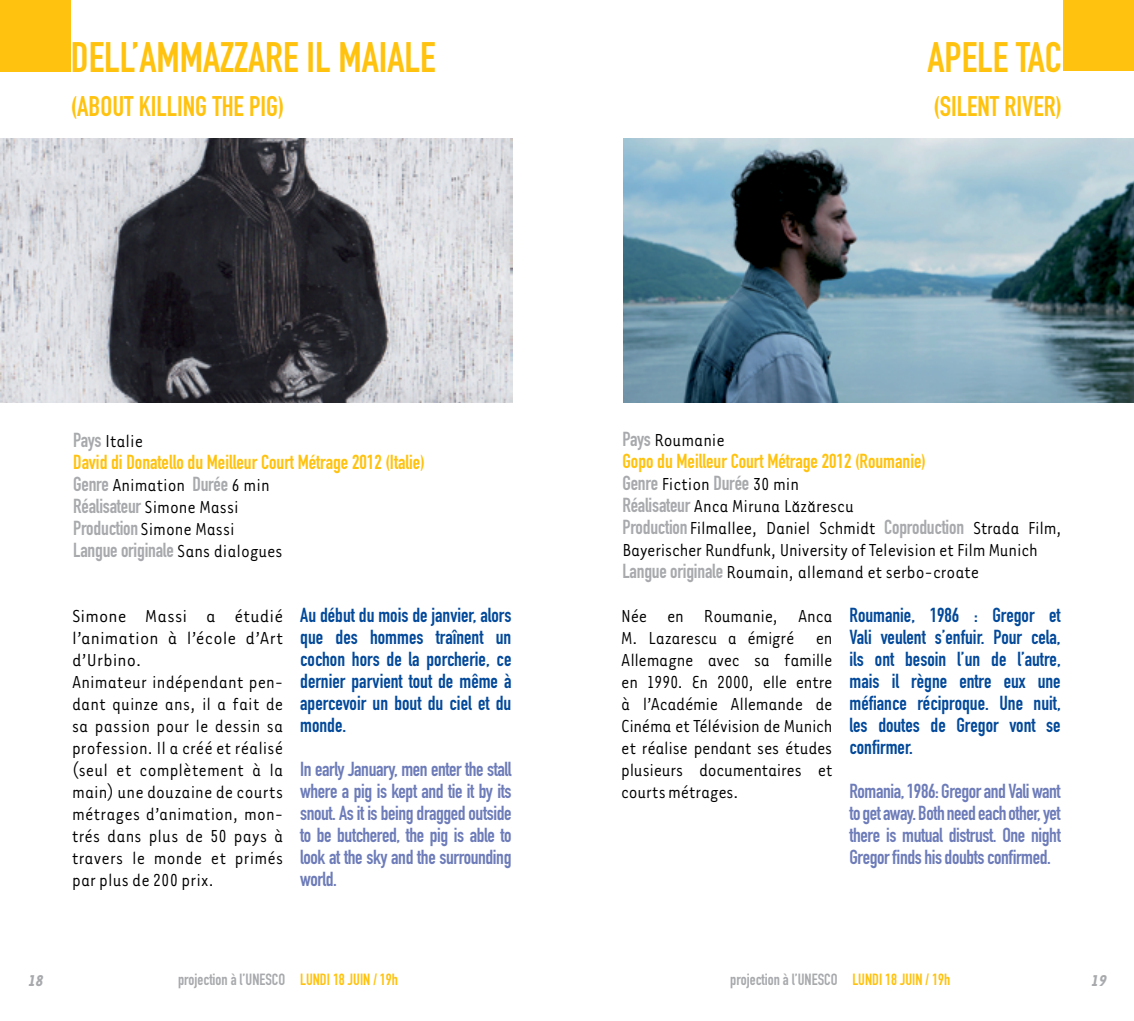
<style>
.page{position:relative;width:1134px;height:1021px;background:#fff}
.page>*{position:absolute;margin:0;border:0;box-sizing:border-box;transform-origin:0 0}
.t1{font:42px "DIN Engschrift Std";color:#ffc20e}
.t2{font:28px "DIN Engschrift Std";color:#ffc20e}
.t3{font:20px/22px "Tarzana Narrow";color:#000}
.t4{font:20px/22px "DIN Engschrift Std";color:#03499a;text-align:justify}
.t5{font:20px/22px "Tarzana Narrow";color:#000;scale:1.05 1}
.t6{font:20px/22px "DIN Engschrift Std";letter-spacing:-.02em;color:#6d7cb9;text-align:justify}
.t7{font:20px "DIN Engschrift Std";color:#ffc20e}
.t8{font:20px "DIN Engschrift Std";color:#a7a9ac}
.t9{font:italic 700 18px "Tarzana Narrow";color:#a7a9ac}
.t10{font:16px "DIN Engschrift Std";color:#a7a9ac}
.s1{font-family:"DIN Engschrift Std";color:#a7a9ac}
.s2{font-family:"Tarzana Narrow";color:#000}
.s3{color:#ffc20e}
</style>
<div class="page">
<div style="left:1063px;top:0;width:71px;height:71px;background:#ffc20e"></div>
<div style="left:0;top:0;width:71px;height:71px;background:#ffc20e"></div>
<img style="left:0;top:138px;width:512px;height:264px">
<img style="left:624px;top:138px;width:510px;height:264px">
<svg style="left:793px;top:501px;width:5px;height:3px"></svg>
<svg style="left:808px;top:501px;width:6px;height:3px"></svg>
<h1 class="t1" style="left:71px;top:33px;width:366px">Dell’Ammazzare il Maiale</h1>
<h2 class="t2" style="left:71px;top:90px;width:215px">(about killing the pig)</h2>
<h1 class="t1" style="left:927px;top:33px;width:17px">APELE</h1>
<h1 class="t1" style="left:1016px;top:33px;width:16px">TAC</h1>
<h2 class="t2" style="left:933px;top:90px;width:130px">(silent river)</h2>
<p class="t3" style="left:73px;top:428px;width:71px"><span class="s1">Pays</span> Italie</p>
<p class="t7" style="left:73px;top:450px;width:353px">David di Donatello du Meilleur Court Métrage 2012 (Italie)</p>
<p class="t3" style="left:73px;top:472px;width:198px"><span class="s1">Genre</span> Animation <span class="s1">Durée</span> 6 min</p>
<p class="t8" style="left:73px;top:494px;width:167px">Réalisateur <span class="s2">Simone Massi</span></p>
<p class="t3" style="left:73px;top:516px;width:163px"><span class="s1">Production</span> Simone Massi</p>
<p class="t8" style="left:73px;top:538px;width:211px">Langue originale <span class="s2">Sans dialogues</span></p>
<p class="t5" style="left:72px;top:604px;width:203px">Simone Massi a étudié l’animation à l’école d’Art d’Urbino.<br>Animateur indépendant pen&shy;dant quinze ans, il a fait de sa passion pour le dessin sa profession. Il a créé et réalisé (seul et complètement à la main) une douzaine de courts métrages d’animation, mon&shy;trés dans plus de 50 pays à travers le monde et primés par plus de 200 prix.</p>
<p class="t4" style="left:300px;top:604px;width:213px">Au début du mois de janvier, alors que des hommes traînent un cochon hors de la porcherie, ce dernier parvient tout de même à apercevoir un bout du ciel et du monde.</p>
<p class="t6" style="left:300px;top:758px;width:213px">In early January, men enter the stall where a pig is kept and tie it by its snout. As it is being dragged outside to be butchered, the pig is able to look at the sky and the surrounding world.</p>
<p class="t3" style="left:622px;top:428px;width:104px"><span class="s1">Pays</span> Roumanie</p>
<p class="t7" style="left:622px;top:449px;width:305px">Gopo du Meilleur Court Métrage 2012 (Roumanie)</p>
<p class="t3" style="left:622px;top:472px;width:441px"><span class="s1">Genre</span> Fiction <span class="s1">Durée</span> 30 min<br><span class="s1">Réalisateur</span> Anca Miruna Lazarescu<br><span class="s1">Production</span>Filmallee, Daniel Schmidt <span class="s1">Coproduction</span> Strada Film, Bayerischer Rundfunk, University of Television et Film Munich <span class="s1">Langue originale</span> Roumain, allemand et serbo-croate</p>
<p class="t3" style="left:621px;top:604px;width:213px;text-align:justify">Née en Roumanie, Anca M. Lazarescu a émigré en Allemagne avec sa famille en 1990. En 2000, elle entre à l’Académie Allemande de Cinéma et Télévision de Munich et réalise pendant ses études plusieurs documentaires et courts métrages.</p>
<p class="t4" style="left:849px;top:604px;width:213px">Roumanie, 1986 : Gregor et Vali veulent s’enfuir. Pour cela, ils ont besoin l’un de l’autre, mais il règne entre eux une méfiance réciproque. Une nuit, les doutes de Gregor vont se confirmer.</p>
<p class="t6" style="left:849px;top:780px;width:213px">Romania, 1986: Gregor and Vali want to get away. Both need each other, yet there is mutual distrust. One night Gregor finds his doubts confirmed.</p>
<p class="t9" style="left:28px;top:969px;width:17px">18</p>
<p class="t10" style="left:178px;top:969px;width:221px">projection à l’UNESCO <span class="s3">lundi 18 juin / 19h</span></p>
<p class="t10" style="left:730px;top:969px;width:221px">projection à l’UNESCO <span class="s3">lundi 18 juin / 19h</span></p>
<p class="t9" style="left:1091px;top:969px;width:17px">19</p>
</div>
